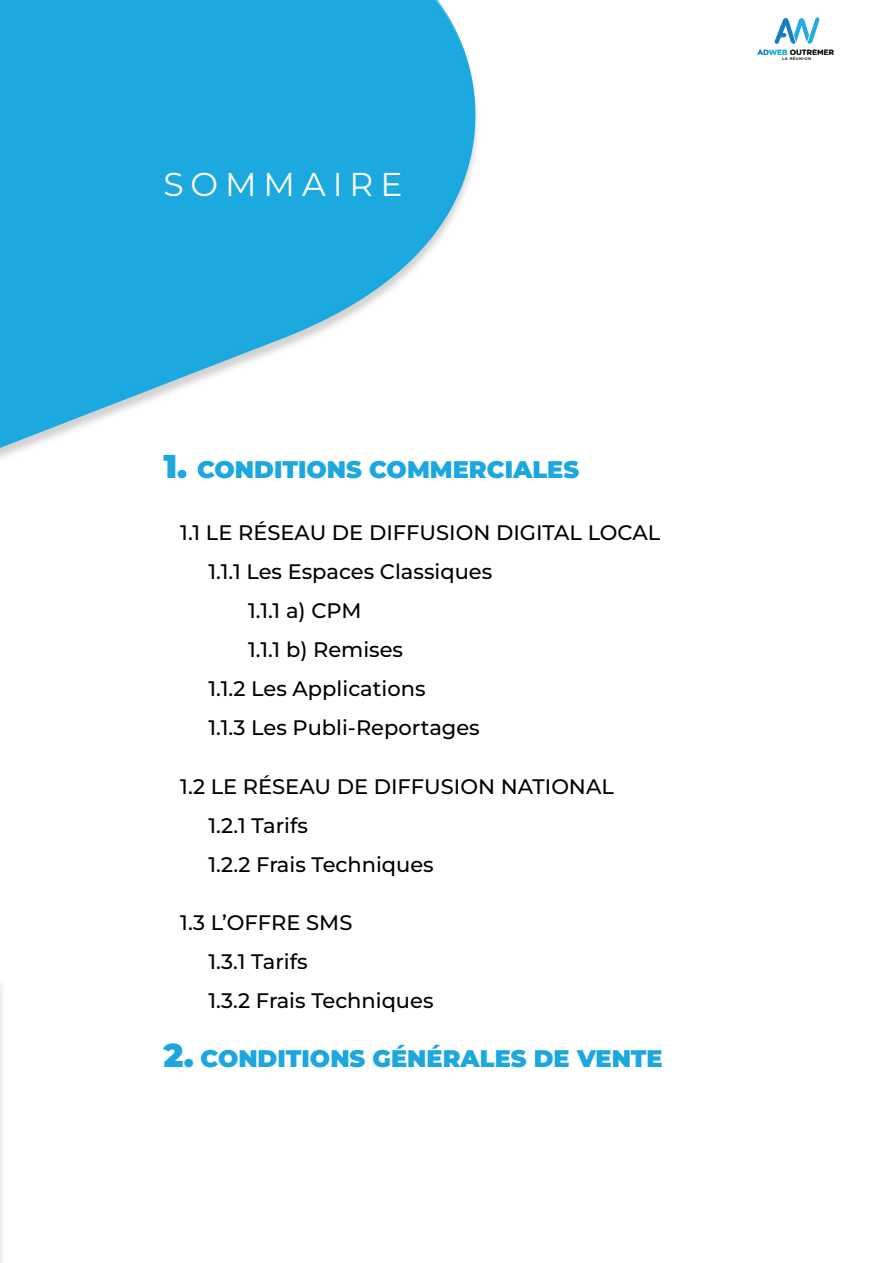
<style>
.page{position:relative;width:893px;height:1263px;background:#fff}
.page>*{position:absolute;margin:0;border:0;box-sizing:border-box;transform-origin:0 0}
.t1{font:33px "Montserrat";letter-spacing:.21em;color:#fff}
.t2{font:900 24px "Montserrat";color:#1ca8df}
.t3{font:500 21px "Montserrat";color:#000}
.t4{font:700 7.5px "Gotham Rounded";color:#211e1e}
.t5{font:700 3.9px "Gotham Rounded";letter-spacing:.1em;color:#211e1e}
.s1{color:#1d83c6}
.s2{color:#1aade4}
.s3{font-size:33px}
</style>
<div class="page">
<img style="left:0;top:0;width:833px;height:1263px">
<svg style="left:774px;top:17px;width:46px;height:27px"></svg>
<svg style="left:758px;top:50px;width:76px;height:5px"></svg>
<p class="t1" style="left:163px;top:162px;width:241px">SOMMAIRE</p>
<p class="t4" style="left:757px;top:47px;width:78px"><span class="s1">AD</span><span class="s2">WEB</span> OUTREMER</p>
<p class="t5" style="left:782px;top:56px;width:30px">LA RÉUNION</p>
<p class="t2" style="left:163px;top:453px;width:417px"><span class="s3">1.</span> CONDITIONS COMMERCIALES</p>
<p class="t3" style="left:180px;top:519px;width:481px">1.1 LE RÉSEAU DE DIFFUSION DIGITAL LOCAL</p>
<p class="t3" style="left:209px;top:558px;width:285px">1.1.1 Les Espaces Classiques</p>
<p class="t3" style="left:248px;top:597px;width:115px">1.1.1 a) CPM</p>
<p class="t3" style="left:248px;top:636px;width:157px">1.1.1 b) Remises</p>
<p class="t3" style="left:209px;top:675px;width:219px">1.1.2 Les Applications</p>
<p class="t3" style="left:209px;top:714px;width:273px">1.1.3 Les Publi-Reportages</p>
<p class="t3" style="left:180px;top:772px;width:435px">1.2 LE RÉSEAU DE DIFFUSION NATIONAL</p>
<p class="t3" style="left:209px;top:811px;width:101px">1.2.1 Tarifs</p>
<p class="t3" style="left:209px;top:850px;width:227px">1.2.2 Frais Techniques</p>
<p class="t3" style="left:180px;top:909px;width:174px">1.3 L’OFFRE SMS</p>
<p class="t3" style="left:209px;top:948px;width:101px">1.3.1 Tarifs</p>
<p class="t3" style="left:209px;top:987px;width:227px">1.3.2 Frais Techniques</p>
<p class="t2" style="left:163px;top:1043px;width:501px"><span class="s3">2.</span> CONDITIONS GÉNÉRALES DE VENTE</p>
</div>
